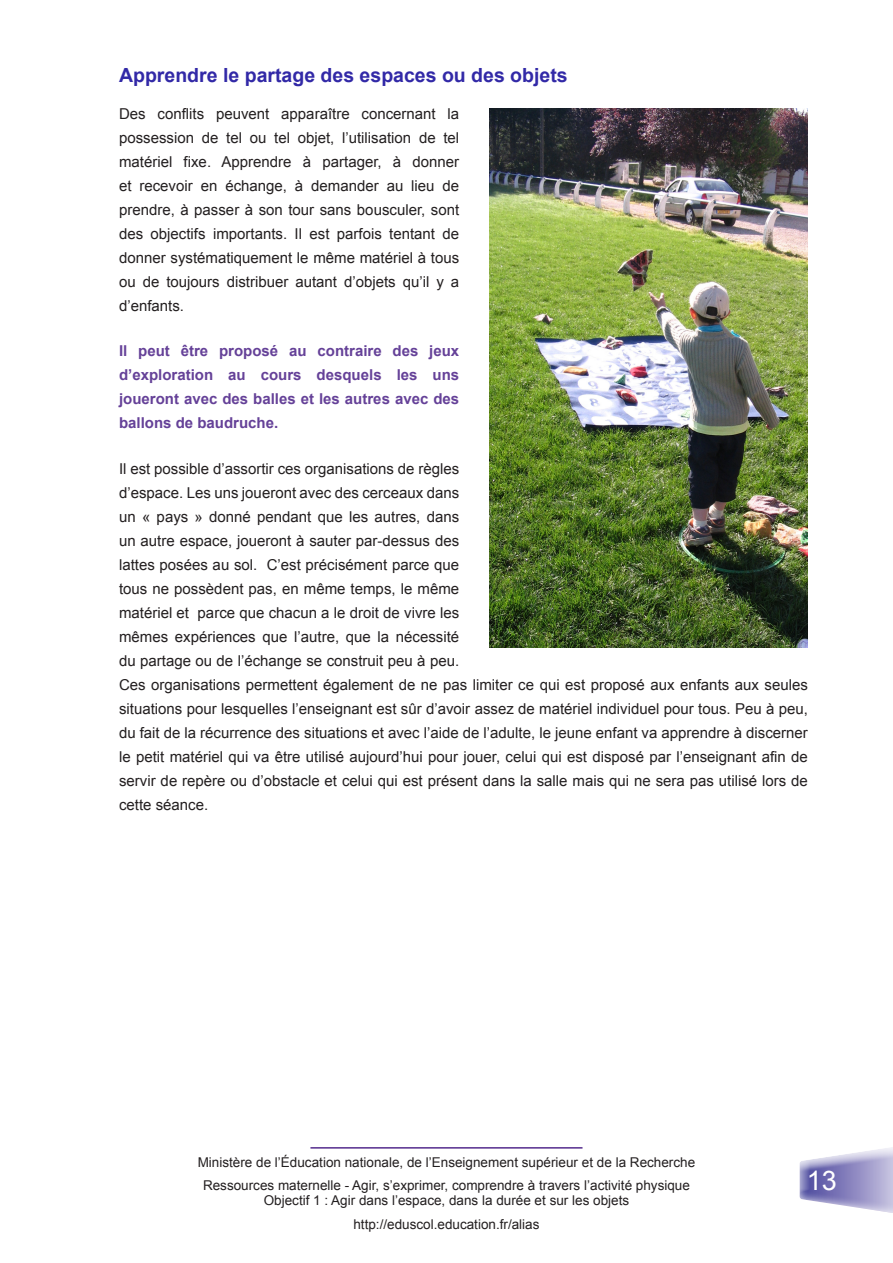
<style>
.page{position:relative;width:893px;height:1263px;background:#fff}
.page>*{position:absolute;margin:0;border:0;box-sizing:border-box;transform-origin:0 0}
.t1{font:27px "Arial";color:#fff}
.Titre2{font:700 19.5px "Arial";color:#3229a7}
.t2{font:15px/24px "Arial";color:#231f20;text-align:justify}
.t3{font:700 15px/24px "Arial";color:#654198;text-align:justify}
.t4{font:13.5px/23.5px "Arial";color:#231f20;text-align:center}
</style>
<div class="page">
<div style="left:791px;top:1144px;width:102px;height:73px;background:#542c8d;opacity:.75"></div>
<hr style="left:310px;top:1147px;width:272px;height:1px;background:#542c8d">
<img style="left:489px;top:108px;width:319px;height:540px">
<h2 class="Titre2" style="left:119px;top:63px;width:450px">Apprendre le partage des espaces ou des objets</h2>
<p class="t2" style="left:119px;top:102px;width:342px">Des conflits peuvent apparaître concernant la possession de tel ou tel objet, l’utilisation de tel matériel fixe. Apprendre à partager, à donner et recevoir en échange, à demander au lieu de prendre, à passer à son tour sans bousculer, sont des objectifs importants. Il est parfois tentant de donner systématiquement le même matériel à tous ou de toujours distribuer autant d’objets qu’il y a d’enfants.</p>
<p class="t3" style="left:119px;top:339px;width:342px">Il peut être proposé au contraire des jeux d’exploration au cours desquels les uns joueront avec des balles et les autres avec des ballons de baudruche.</p>
<p class="t2" style="left:119px;top:456px;width:690px;text-align:left">Il est possible d’assortir ces organisations de règles<br>d’espace. Les uns joueront avec des cerceaux dans<br>un « pays » donné pendant que les autres, dans<br>un autre espace, joueront à sauter par-dessus des<br>lattes posées au sol. C’est précisément parce que<br>tous ne possèdent pas, en même temps, le même<br>matériel et parce que chacun a le droit de vivre les<br>mêmes expériences que l’autre, que la nécessité<br>du partage ou de l’échange se construit peu à peu.<br>Ces organisations permettent également de ne pas limiter ce qui est proposé aux enfants aux seules situations pour lesquelles l’enseignant est sûr d’avoir assez de matériel individuel pour tous. Peu à peu, du fait de la récurrence des situations et avec l’aide de l’adulte, le jeune enfant va apprendre à discerner le petit matériel qui va être utilisé aujourd’hui pour jouer, celui qui est disposé par l’enseignant afin de servir de repère ou d’obstacle et celui qui est présent dans la salle mais qui ne sera pas utilisé lors de cette séance.</p>
<p class="t4" style="left:198px;top:1150px;width:499px">Ministère de l’Éducation nationale, de l’Enseignement supérieur et de la Recherche<br>Ressources maternelle - Agir, s’exprimer, comprendre à travers l’activité physique</p>
<p class="t4" style="left:264px;top:1189px;width:367px">Objectif 1 : Agir dans l’espace, dans la durée et sur les objets http://eduscol.education.fr/alias</p>
<h1 class="t1" style="left:807px;top:1162px;width:32px">13</h1>
</div>
